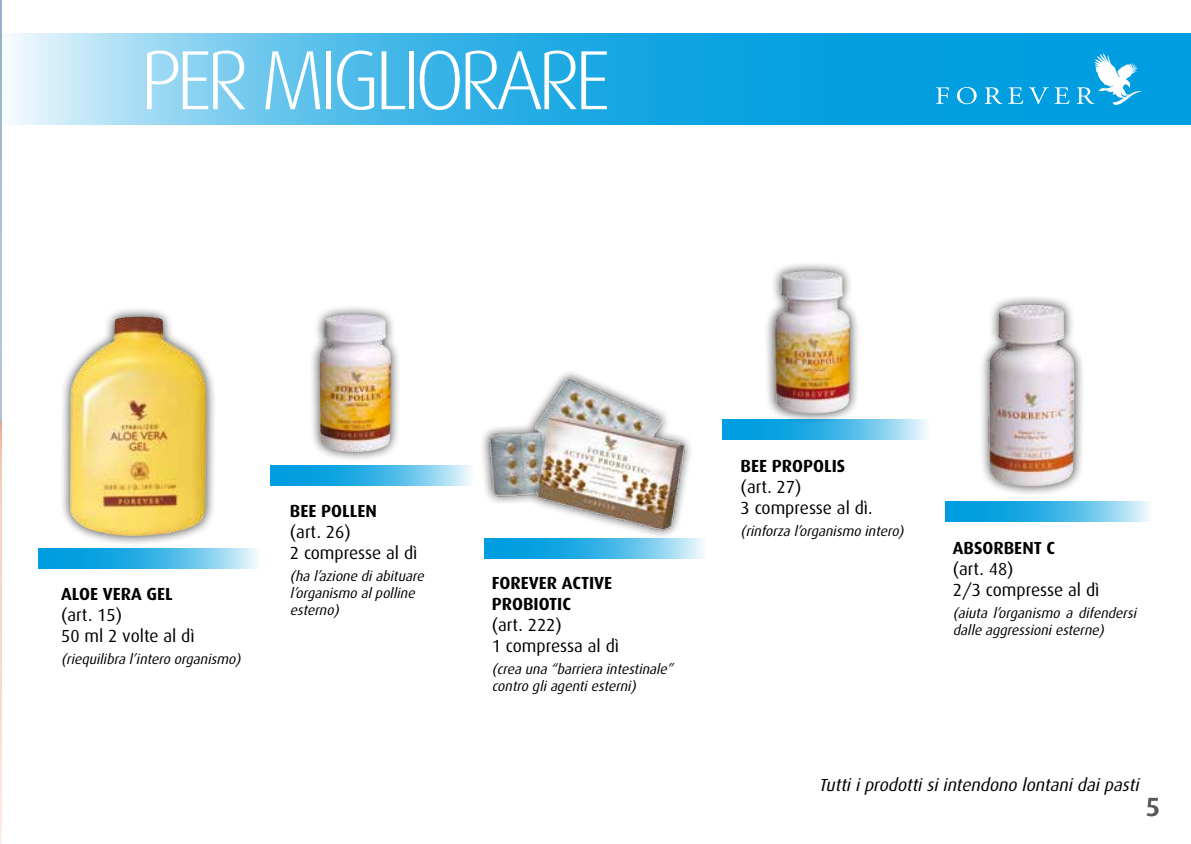
<style>
.page{position:relative;width:1191px;height:844px;background:#fff}
.page>*{position:absolute;margin:0;border:0;box-sizing:border-box;transform-origin:0 0}
.t1{font:300 84px "Dax";letter-spacing:-.075em;color:#fff}
.t2{font:500 26.25px "Dax";color:#58585a}
.t3{font:17.5px/21px "Dax";color:#000}
.t4{font:700 17.5px/21px "Dax";color:#000}
.t5{font:italic 17.5px "Dax";color:#000}
.t6{font:italic 14px/16.8px "Dax";color:#000}
</style>
<div class="page">
<img style="left:0;top:0;width:1px;height:843px">
<svg style="left:0;top:33px;width:1191px;height:92px;background:#3db4e6"></svg>
<svg style="left:936px;top:87px;width:12px;height:17px"></svg>
<svg style="left:957px;top:87px;width:19px;height:17px"></svg>
<svg style="left:984px;top:87px;width:18px;height:17px"></svg>
<svg style="left:1008px;top:87px;width:40px;height:17px"></svg>
<svg style="left:1054px;top:87px;width:15px;height:17px"></svg>
<svg style="left:1076px;top:53px;width:65px;height:53px"></svg>
<svg style="left:38px;top:548px;width:219px;height:20px;background:#48b8e8"></svg>
<svg style="left:270px;top:465px;width:201px;height:21px;background:#48b9e8"></svg>
<svg style="left:484px;top:538px;width:219px;height:21px;background:#48b9e8"></svg>
<svg style="left:722px;top:419px;width:205px;height:20px;background:#4bbae8"></svg>
<svg style="left:945px;top:501px;width:204px;height:20px;background:#48b9e8"></svg>
<div style="left:59px;top:305px;width:158px;height:241px;background:#000;opacity:.75"></div>
<img style="left:83px;top:316px;width:57px;height:49px">
<div style="left:309px;top:304px;width:92px;height:158px;background:#000;opacity:.75"></div>
<img style="left:319px;top:314px;width:72px;height:138px">
<div style="left:763px;top:260px;width:97px;height:163px;background:#000;opacity:.75"></div>
<img style="left:774px;top:271px;width:76px;height:142px">
<div style="left:978px;top:293px;width:107px;height:203px;background:#000;opacity:.75"></div>
<img style="left:978px;top:304px;width:96px;height:182px">
<div style="left:479px;top:369px;width:215px;height:170px;background:#fff"></div>
<img style="left:484px;top:372px;width:207px;height:164px">
<h1 class="t1" style="left:140px;top:34px;width:472px">PER MIGLIORARE</h1>
<p class="t4" style="left:61px;top:583px;width:113px">ALOE VERA GEL</p>
<p class="t3" style="left:61px;top:604px;width:135px">(art. 15)<br>50 ml 2 volte al dì</p>
<p class="t6" style="left:61px;top:650px;width:184px">(riequilibra l’intero organismo)</p>
<p class="t4" style="left:290px;top:500px;width:88px">BEE POLLEN</p>
<p class="t3" style="left:290px;top:521px;width:129px">(art. 26)<br>2 compresse al dì</p>
<p class="t6" style="left:290px;top:568px;width:139px">(ha l’azione diabituare l’organismo alpolline esterno)</p>
<p class="t4" style="left:492px;top:572px;width:122px">FOREVER ACTIVE<br>PROBIOTIC</p>
<p class="t3" style="left:492px;top:614px;width:129px">(art. 222)<br>1 compressa al dì</p>
<p class="t6" style="left:492px;top:661px;width:186px">(crea una “barriera intestinale” contro gliagentiesterni)</p>
<p class="t4" style="left:740px;top:455px;width:106px">BEE PROPOLIS</p>
<p class="t3" style="left:740px;top:477px;width:133px">(art. 27)<br>3 compresse al dì.</p>
<p class="t6" style="left:740px;top:523px;width:168px">(rinforza l’organismo intero)</p>
<p class="t4" style="left:952px;top:537px;width:104px">ABSORBENT C</p>
<p class="t3" style="left:952px;top:558px;width:148px">(art. 48)<br>2/3 compresse al dì</p>
<p class="t6" style="left:952px;top:605px;width:188px">(aiuta l’organismo a difendersi dalle aggressioniesterne)</p>
<p class="t5" style="left:819px;top:775px;width:325px">Tuttiiprodottisiintendono lontanidaipasti</p>
<h2 class="t2" style="left:1145px;top:792px;width:16px">5</h2>
</div>
